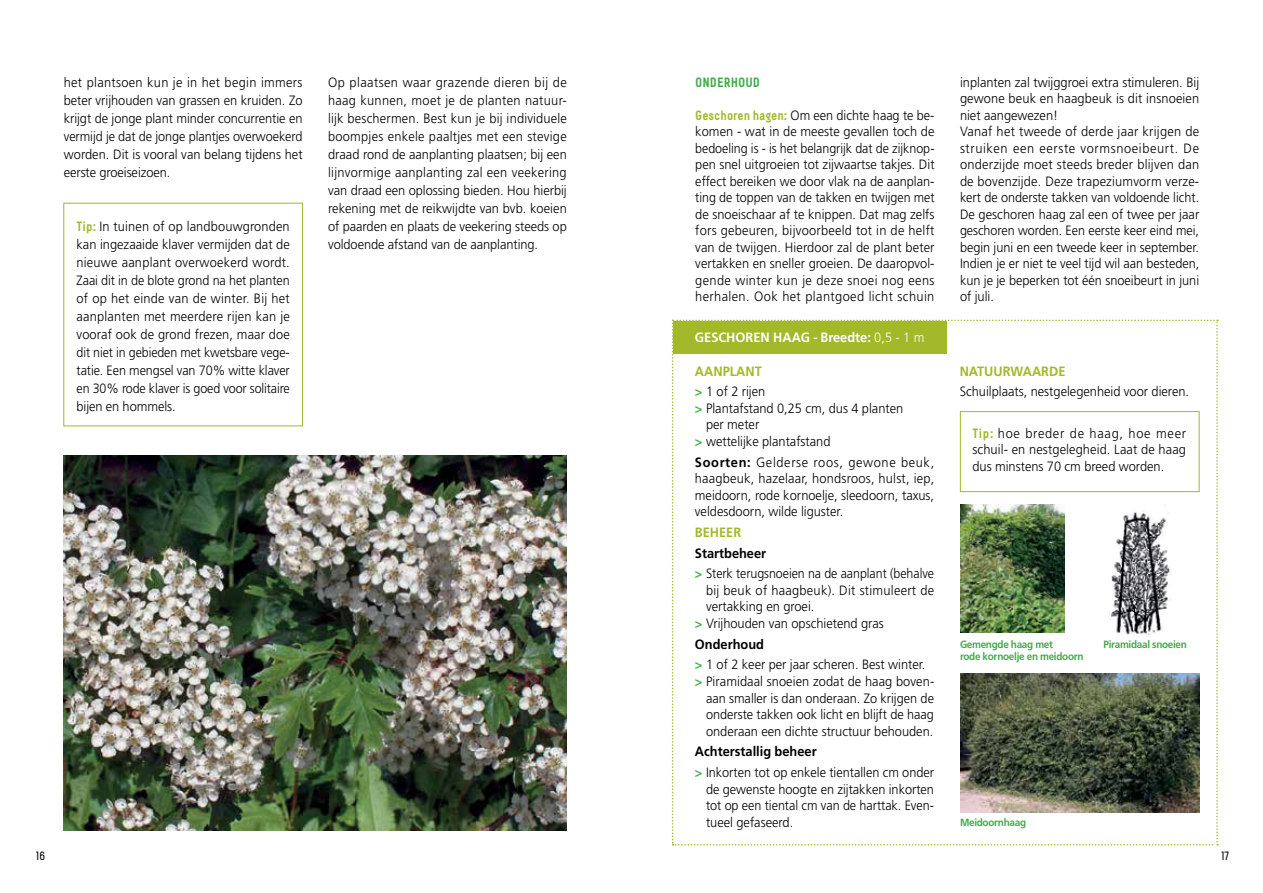
<style>
.page{position:relative;width:1263px;height:893px;background:#fff}
.page>*{position:absolute;margin:0;border:0;box-sizing:border-box;transform-origin:0 0}
.t1{font:300 13.5px/18px "Frutiger";color:#000;text-align:justify;scale:.95 1}
.t2{font:300 13.5px/16.5px "Frutiger";color:#000;text-align:justify;scale:.94 1}
.t3{font:300 13.5px/20.7px "Frutiger";color:#000;scale:.92 1}
.t4{font:300 13.5px "Frutiger";letter-spacing:.02em;color:#000;scale:.95 1}
.t5{font:700 13.5px "Frutiger";color:#fff;scale:.95 1}
.t6{font:700 13.5px "Frutiger";color:#a3b929;scale:.95 1}
.t7{font:700 13.5px "Decima";color:#41ad49;scale:.95 1}
.t8{font:12px "Decima";color:#000;scale:.95 1}
.t9{font:700 10.5px/12px "Frutiger";letter-spacing:-.03em;color:#41ad49;scale:.95 1}
.s1{font-family:"Decima";font-weight:700;color:#a3b929}
.s2{font-weight:300}
.s3{font-weight:700;color:#a3b929}
.s4{font-weight:700;color:#41ad49}
.s5{font-weight:700}
</style>
<div class="page">
<img style="left:64px;top:455px;width:503px;height:375px">
<svg style="left:672px;top:320px;width:546px;height:525px"></svg>
<img style="left:960px;top:505px;width:104px;height:128px">
<img style="left:1109px;top:499px;width:63px;height:138px">
<img style="left:960px;top:673px;width:239px;height:139px">
<div style="left:673px;top:321px;width:274px;height:33px;background:#a3b929"></div>
<p class="t1" style="left:64px;top:73px;width:253px">het plantsoen kun je in het begin immers beter vrijhouden van grassen en kruiden. Zo krijgt de jonge plant minder concurrentie en vermijd je dat de jonge plantjes overwoekerd worden. Dit is vooral van belang tijdens het eerste groeiseizoen.</p>
<p class="t1" style="left:77px;top:217px;width:226px"><span class="s1">Tip:</span> In tuinen of op landbouwgronden kan ingezaaide klaver vermijden dat de nieuwe aanplant overwoekerd wordt.<br>Zaai dit in de blote grond na het planten of op het einde van de winter. Bij het aanplanten met meerdere rijen kan je vooraf ook de grond frezen, maar doe dit niet in gebieden met kwetsbare vege&shy;tatie. Een mengsel van 70% witte klaver en 30% rode klaver is goed voor solitaire bijen en hommels.</p>
<p class="t1" style="left:328px;top:73px;width:253px">Op plaatsen waar grazende dieren bij de haag kunnen, moet je de planten natuur&shy;lijk beschermen. Best kun je bij individuele boompjes enkele paaltjes met een stevige draad rond de aanplanting plaatsen; bij een lijnvormige aanplanting zal een veekering van draad een oplossing bieden. Hou hierbij rekening met de reikwijdte van bvb. koeien of paarden en plaats de veekering steeds op voldoende afstand van de aanplanting.</p>
<p class="t7" style="left:695px;top:74px;width:70px">ONDERHOUD</p>
<p class="t2" style="left:695px;top:107px;width:256px"><span class="s1">Geschoren hagen:</span> Om een dichte haag te be&shy;komen - wat in de meeste gevallen toch de bedoeling is - is het belangrijk dat de zijknop&shy;pen snel uitgroeien tot zijwaartse takjes. Dit effect bereiken we door vlak na de aanplan&shy;ting de toppen van de takken en twijgen met de snoeischaar af te knippen. Dat mag zelfs fors gebeuren, bijvoorbeeld tot in de helft van de twijgen. Hierdoor zal de plant beter vertakken en sneller groeien. De daaropvol&shy;gende winter kun je deze snoei nog eens herhalen. Ook het plantgoed licht schuin</p>
<p class="t5" style="left:695px;top:330px;width:243px">GESCHOREN HAAG - Breedte: <span class="s2">0,5 - 1 m</span></p>
<p class="t1" style="left:695px;top:361px;width:76px;line-height:20.7px"><span class="s3">AANPLANT </span><span class="s4">&gt;</span> 1 of 2 rijen</p>
<p class="t1" style="left:695px;top:399px;width:221px"><span class="s4">&gt;</span> Plantafstand 0,25 cm, dus 4 planten</p>
<p class="t1" style="left:706px;top:416px;width:58px">per meter</p>
<p class="t1" style="left:695px;top:432px;width:144px"><span class="s4">&gt;</span> wettelijke plantafstand</p>
<p class="t1" style="left:695px;top:454px;width:253px;line-height:16.5px"><span class="s5">Soorten:</span> Gelderse roos, gewone beuk, haagbeuk, hazelaar, hondsroos, hulst, iep, meidoorn, rode kornoelje, sleedoorn, taxus, veldesdoorn, wilde liguster.</p>
<p class="t6" style="left:695px;top:524px;width:50px">BEHEER</p>
<p class="t3" style="left:695px;top:543px;width:261px"><span class="s5">Startbeheer<br></span><span class="s4">&gt;</span> Sterk terugsnoeien na de aanplant (behalve</p>
<p class="t4" style="left:706px;top:583px;width:242px">bij beuk of haagbeuk). Dit stimuleert de</p>
<p class="t1" style="left:706px;top:598px;width:116px">vertakking en groei.</p>
<p class="t1" style="left:695px;top:614px;width:200px"><span class="s4">&gt;</span> Vrijhouden van opschietend gras</p>
<p class="t1" style="left:695px;top:634px;width:244px;line-height:20.7px"><span class="s5">Onderhoud<br></span><span class="s4">&gt;</span> 1 of 2 keer per jaar scheren. Best winter.</p>
<p class="t1" style="left:706px;top:673px;width:242px;line-height:16.5px;text-indent:-11px"><span class="s4">&gt;</span> Piramidaal snoeien zodat de haag boven&shy;aan smaller is dan onderaan. Zo krijgen de onderste takken ook licht en blijft de haag onderaan een dichte structuur behouden.</p>
<p class="t2" style="left:695px;top:741px;width:256px;line-height:20.7px"><span class="s5">Achterstallig beheer<br></span><span class="s4">&gt;</span> Inkorten tot op enkele tientallen cm onder</p>
<p class="t2" style="left:706px;top:781px;width:244px">de gewenste hoogte en zijtakken inkorten tot op een tiental cm van de harttak. Even&shy;tueel gefaseerd.</p>
<p class="t1" style="left:960px;top:74px;width:253px;line-height:16.5px;text-align:left">inplanten zal twijggroei extra stimuleren. Bij gewone beuk en haagbeuk is dit insnoeien niet aangewezen!<br>Vanaf het tweede of derde jaar krijgen de struiken een eerste vormsnoeibeurt. De onderzijde moet steeds breder blijven dan de bovenzijde. Deze trapeziumvorm verze&shy;kert de onderste takken van voldoende licht.<br>De geschoren haag zal een of twee per jaar geschoren worden. Een eerste keer eind mei, begin juni en een tweede keer in september.<br>Indien je er niet te veel tijd wil aan besteden, kun je je beperken tot één snoeibeurt in juni of juli.</p>
<p class="t6" style="left:960px;top:363px;width:113px">NATUURWAARDE</p>
<p class="t1" style="left:960px;top:383px;width:243px">Schuilplaats, nestgelegenheid voor dieren.</p>
<p class="t1" style="left:972px;top:425px;width:226px;line-height:16.5px"><span class="s1">Tip:</span> hoe breder de haag, hoe meer schuil- en nestgelegheid. Laat de haag dus minstens 70 cm breed worden.</p>
<p class="t9" style="left:960px;top:639px;width:132px">Gemengde haag met<br>rode kornoelje en meidoorn</p>
<p class="t9" style="left:1103px;top:639px;width:89px">Piramidaal snoeien</p>
<p class="t9" style="left:960px;top:816px;width:71px">Meidoornhaag</p>
<p class="t8" style="left:36px;top:849px;width:11px">16</p>
<p class="t8" style="left:1221px;top:849px;width:10px">17</p>
</div>
